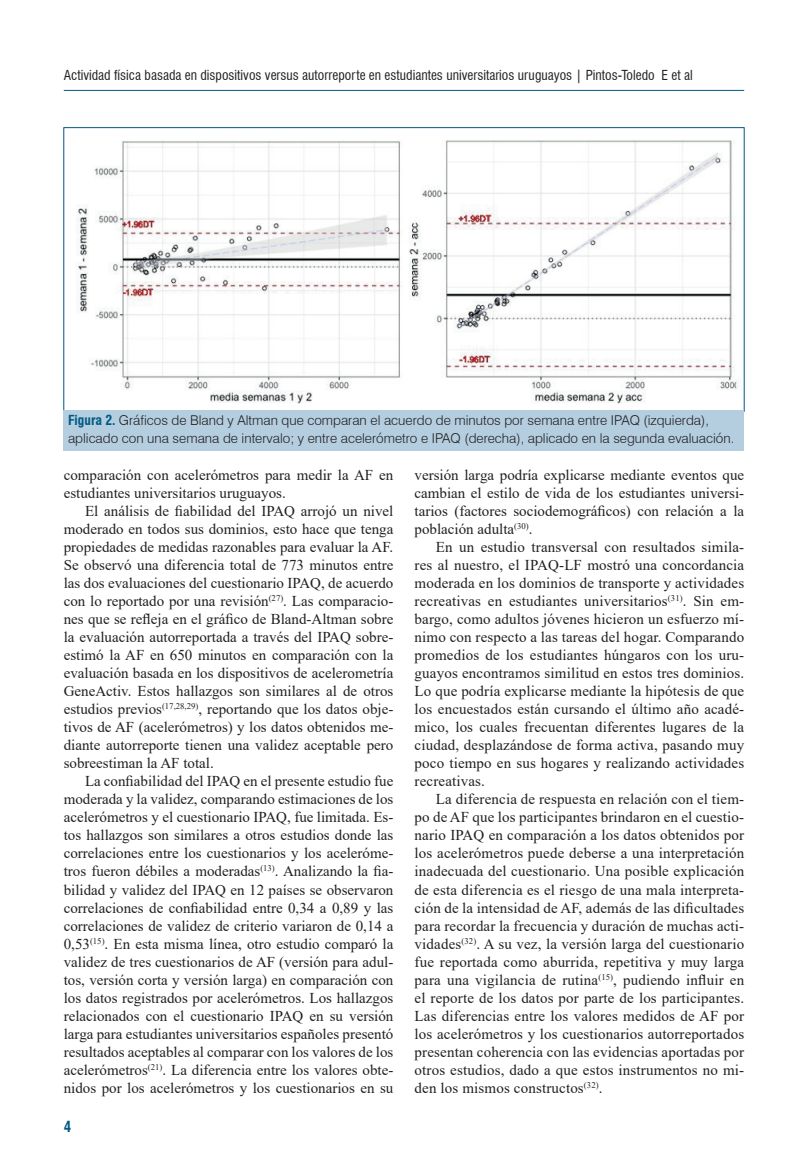
<style>
.page{position:relative;width:808px;height:1170px;background:#fff}
.page>*{position:absolute;margin:0;border:0;box-sizing:border-box;transform-origin:0 0}
.t1{font:15px/18px "Times New Roman";color:#231f20;text-align:justify}
.t2{font:700 condensed 15px "Swiss 721 BT";color:#005883}
.t3{font:300 13.5px/17.5px "Swiss 721 BT";color:#231f20}
.t4{font:condensed 13.5px "Swiss 721 BT";color:#231f20}
.s1{font-weight:700;font-stretch:condensed;color:#005883}
</style>
<div class="page">
<hr style="left:64px;top:90px;width:680px;height:1px;background:#005883">
<img style="left:76px;top:140px;width:663px;height:264px">
<div style="left:64px;top:410px;width:680px;height:41px;background:#b4cee0"></div>
<p class="t4" style="left:64px;top:67px;width:630px">Actividad física basada en dispositivos versus autorreporte en estudiantes universitarios uruguayos | Pintos-Toledo E et al</p>
<p class="t3" style="left:68px;top:411px;width:668px"><span class="s1">Figura 2.</span> Gráficos de Bland y Altman que comparan el acuerdo de minutos por semana entre IPAQ (izquierda), aplicado con una semana de intervalo; y entre acelerómetro e IPAQ (derecha), aplicado en la segunda evaluación.</p>
<p class="t1" style="left:64px;top:465px;width:331px">comparación con acelerómetros para medir la AF en estudiantes universitarios uruguayos.</p>
<p class="t1" style="left:64px;top:501px;width:331px;text-indent:21px">El análisis de fiabilidad del IPAQ arrojó un nivel moderado en todos sus dominios, esto hace que tenga propiedades de medidas razonables para evaluar la AF.<br>Se observó una diferencia total de 773 minutos entre las dos evaluaciones del cuestionario IPAQ, de acuerdo con lo reportado por una revisión<sup>(27)</sup>. Las comparacio&shy;nes que se refleja en el gráfico de Bland-Altman sobre la evaluación autorreportada a través del IPAQ sobre&shy;estimó la AF en 650 minutos en comparación con la evaluación basada en los dispositivos de acelerometría GeneActiv. Estos hallazgos son similares al de otros estudios previos<sup>(17,28,29)</sup>, reportando que los datos obje&shy;tivos de AF (acelerómetros) y los datos obtenidos me&shy;diante autorreporte tienen una validez aceptable pero sobreestiman la AF total.</p>
<p class="t1" style="left:64px;top:771px;width:331px;text-indent:21px">La confiabilidad del IPAQ en el presente estudio fue moderada y la validez, comparando estimaciones de los acelerómetros y el cuestionario IPAQ, fue limitada. Es&shy;tos hallazgos son similares a otros estudios donde las correlaciones entre los cuestionarios y los aceleróme&shy;tros fueron débiles a moderadas<sup>(13)</sup>. Analizando la fia&shy;bilidad y validez del IPAQ en 12 países se observaron correlaciones de confiabilidad entre 0,34 a 0,89 y las correlaciones de validez de criterio variaron de 0,14 a 0,53<sup>(15)</sup>. En esta misma línea, otro estudio comparó la validez de tres cuestionarios de AF (versión para adul&shy;tos, versión corta y versión larga) en comparación con los datos registrados por acelerómetros. Los hallazgos relacionados con el cuestionario IPAQ en su versión larga para estudiantes universitarios españoles presentó resultados aceptables al comparar con los valores de los acelerómetros<sup>(21)</sup>. La diferencia entre los valores obte&shy;nidos por los acelerómetros y los cuestionarios en su</p>
<p class="t2" style="left:64px;top:1116px;width:9px">4</p>
<p class="t1" style="left:415px;top:465px;width:331px">versión larga podría explicarse mediante eventos que cambian el estilo de vida de los estudiantes universi&shy;tarios (factores sociodemográficos) con relación a la población adulta<sup>(30)</sup>.</p>
<p class="t1" style="left:415px;top:537px;width:331px;text-indent:21px">En un estudio transversal con resultados simila&shy;res al nuestro, el IPAQ-LF mostró una concordancia moderada en los dominios de transporte y actividades recreativas en estudiantes universitarios<sup>(31)</sup>. Sin em&shy;bargo, como adultos jóvenes hicieron un esfuerzo mí&shy;nimo con respecto a las tareas del hogar. Comparando promedios de los estudiantes húngaros con los uru&shy;guayos encontramos similitud en estos tres dominios.<br>Lo que podría explicarse mediante la hipótesis de que los encuestados están cursando el último año acadé&shy;mico, los cuales frecuentan diferentes lugares de la ciudad, desplazándose de forma activa, pasando muy poco tiempo en sus hogares y realizando actividades recreativas.</p>
<p class="t1" style="left:415px;top:789px;width:331px;text-indent:21px">La diferencia de respuesta en relación con el tiem&shy;po de AF que los participantes brindaron en el cuestio&shy;nario IPAQ en comparación a los datos obtenidos por los acelerómetros puede deberse a una interpretación inadecuada del cuestionario. Una posible explicación de esta diferencia es el riesgo de una mala interpreta&shy;ción de la intensidad de AF, además de las dificultades para recordar la frecuencia y duración de muchas acti&shy;vidades<sup>(32)</sup>. A su vez, la versión larga del cuestionario fue reportada como aburrida, repetitiva y muy larga para una vigilancia de rutina<sup>(15)</sup>, pudiendo influir en el reporte de los datos por parte de los participantes.<br>Las diferencias entre los valores medidos de AF por los acelerómetros y los cuestionarios autorreportados presentan coherencia con las evidencias aportadas por otros estudios, dado a que estos instrumentos no mi&shy;den los mismos constructos<sup>(32)</sup>.</p>
</div>
